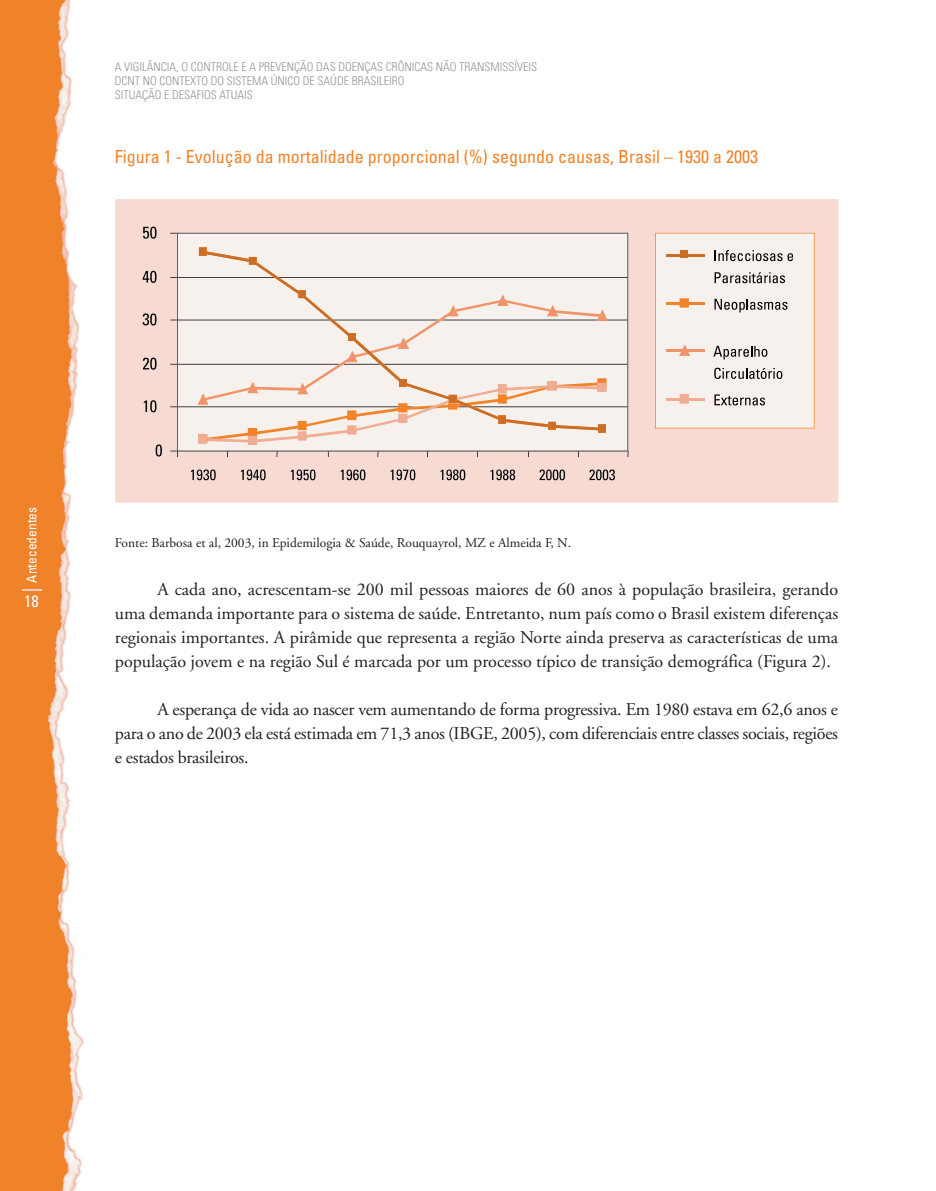
<style>
.page{position:relative;width:936px;height:1191px;background:#fff}
.page>*{position:absolute;margin:0;border:0;box-sizing:border-box;transform-origin:0 0}
.t1{font:18px/24px "Adobe Garamond";letter-spacing:-.015em;color:#231f20;text-align:justify}
.t2{font:condensed 18px "Univers";color:#f18329}
.t3{font:condensed 16.5px "Univers";color:#fff}
.t4{font:13.5px "Adobe Garamond";color:#231f20}
.t5{font:condensed 13.5px "Univers";color:#fff}
.t6{font:300 condensed 12px/14.4px "Univers";color:#939598}
</style>
<div class="page">
<img style="left:0;top:0;width:85px;height:1191px">
<svg style="left:22px;top:589px;width:19px;height:1px"></svg>
<div style="left:115px;top:199px;width:723px;height:303px;background:#f7dbd2"></div>
<svg style="left:170px;top:233px;width:458px;height:224px;background:#e3cac3"></svg>
<svg style="left:177px;top:233px;width:450px;height:218px;background:#efe9e6"></svg>
<svg style="left:156px;top:444px;width:6px;height:12px"></svg>
<svg style="left:144px;top:400px;width:12px;height:12px"></svg>
<svg style="left:143px;top:358px;width:13px;height:12px"></svg>
<svg style="left:142px;top:313px;width:14px;height:12px"></svg>
<svg style="left:143px;top:271px;width:13px;height:12px"></svg>
<svg style="left:143px;top:227px;width:13px;height:12px"></svg>
<svg style="left:191px;top:469px;width:25px;height:11px"></svg>
<svg style="left:241px;top:469px;width:24px;height:11px"></svg>
<svg style="left:291px;top:469px;width:24px;height:11px"></svg>
<svg style="left:340px;top:469px;width:25px;height:11px"></svg>
<svg style="left:390px;top:469px;width:25px;height:11px"></svg>
<svg style="left:440px;top:469px;width:25px;height:11px"></svg>
<svg style="left:490px;top:469px;width:25px;height:11px"></svg>
<svg style="left:539px;top:469px;width:26px;height:11px"></svg>
<svg style="left:589px;top:469px;width:26px;height:11px"></svg>
<svg style="left:197px;top:248px;width:410px;height:197px;background:#f2e7df"></svg>
<svg style="left:655px;top:233px;width:159px;height:195px;background:#ebe3dd"></svg>
<p class="t6" style="left:115px;top:59px;width:424px">A VIGILÂNCIA, O CONTROLE E A PREVENÇÃO DAS DOENÇAS CRÔNICAS NÃO TRANSMISSÍVEIS<br>DCNT NO CONTEXTO DO SISTEMA ÚNICO DE SAÚDE BRASILEIRO<br>SITUAÇÃO E DESAFIOS ATUAIS</p>
<p class="t2" style="left:115px;top:145px;width:644px">Figura 1 - Evolução da mortalidade proporcional (%) segundo causas, Brasil – 1930 a 2003</p>
<p class="t5" style="left:23px;top:582px;width:77px;rotate:-90deg">Antecedentes</p>
<p class="t3" style="left:24px;top:590px;width:16px">18</p>
<p class="t4" style="left:115px;top:536px;width:457px">Fonte: Barbosa et al, 2003, in Epidemilogia &amp; Saúde, Rouquayrol, MZ e Almeida F, N.</p>
<p class="t1" style="left:115px;top:578px;width:724px;text-indent:43px">A cada ano, acrescentam-se 200 mil pessoas maiores de 60 anos à população brasileira, gerando uma demanda importante para o sistema de saúde. Entretanto, num país como o Brasil existem diferenças regionais importantes. A pirâmide que representa a região Norte ainda preserva as características de uma população jovem e na região Sul é marcada por um processo típico de transição demográfica (Figura 2).</p>
<p class="t1" style="left:115px;top:698px;width:724px;text-indent:43px">A esperança de vida ao nascer vem aumentando de forma progressiva. Em 1980 estava em 62,6 anos e para o ano de 2003 ela está estimada em 71,3 anos (IBGE, 2005), com diferenciais entre classes sociais, regiões e estados brasileiros.</p>
</div>
